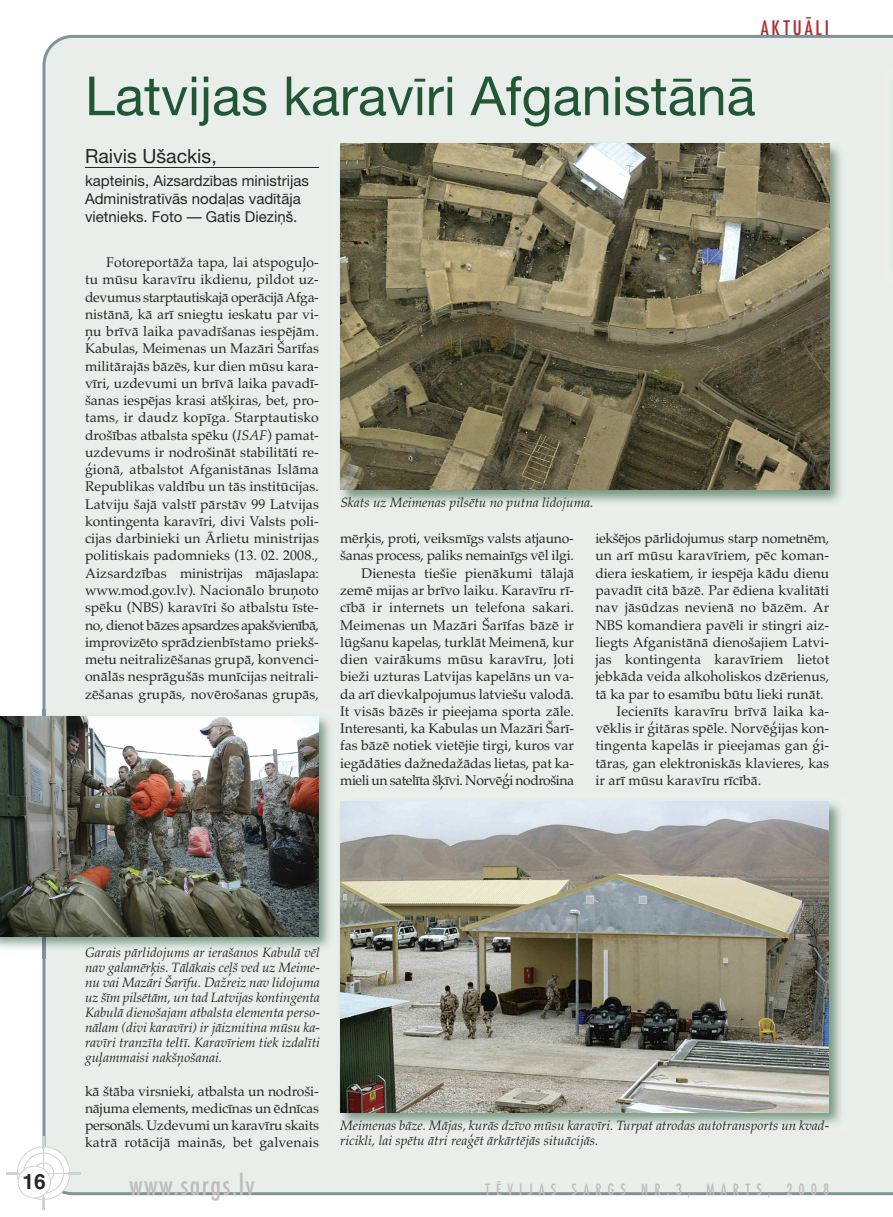
<style>
.page{position:relative;width:893px;height:1217px;background:#fff}
.page>*{position:absolute;margin:0;border:0;box-sizing:border-box;transform-origin:0 0}
.t1{font:54px "Helvetica Neue CE";color:#225736}
.t2{font:500 condensed 27px "Futura";letter-spacing:.05em;color:#bebebe}
.t3{font:700 21px "Helvetica";color:#272627}
.t4{font:19.5px "Helvetica Neue CE";color:#272627}
.t5{font:500 condensed 19.5px "Futura";letter-spacing:.15em;color:#ae2a30}
.t6{font:15px/18px "Helvetica Neue CE";color:#272627}
.t7{font:500 condensed 15px "Futura";letter-spacing:.4em;color:#bebebe}
.t8{font:13.95px/17.2px "Palatino";color:#272627;text-align:justify}
.t9{font:13.95px "Palatino";letter-spacing:-.025em;color:#272627}
.t10{font:italic 13.5px/15px "Palatino";color:#272627;text-align:justify}
.s1{font-style:italic}
</style>
<div class="page">
<div style="left:43px;top:35px;width:850px;height:1159px;background:#e9eeeb"></div>
<svg style="left:17px;top:1146px;width:53px;height:53px"></svg>
<div style="left:17px;top:1146px;width:53px;height:53px;border:1px solid #d1d2d4;border-radius:50%"></div>
<hr style="left:17px;top:1172px;width:54px;height:1px;background:#d1d2d4">
<svg style="left:7px;top:1171px;width:12px;height:2px"></svg>
<svg style="left:68px;top:1171px;width:13px;height:2px"></svg>
<hr style="left:43px;top:1145px;width:1px;height:53px;background:#d1d2d4">
<svg style="left:42px;top:1197px;width:3px;height:12px"></svg>
<svg style="left:42px;top:1135px;width:3px;height:12px"></svg>
<div style="left:23px;top:1152px;width:41px;height:40px;border:1px solid #d1d2d4;border-radius:50%"></div>
<div style="left:33px;top:1162px;width:21px;height:20px;border:1px solid #d1d2d4;border-radius:50%"></div>
<div style="left:18px;top:1165px;width:32px;height:32px;background:#fff;border-radius:50%"></div>
<div style="left:18px;top:1165px;width:33px;height:32px;border:1px solid #d1d2d4;border-radius:50%"></div>
<hr style="left:85px;top:167px;width:234px;height:1px;background:#272627">
<img style="left:0;top:709px;width:338px;height:249px">
<img style="left:0;top:716px;width:318px;height:220px">
<img style="left:334px;top:795px;width:514px;height:336px">
<img style="left:334px;top:795px;width:4px;height:163px">
<img style="left:340px;top:801px;width:489px;height:311px">
<img style="left:334px;top:137px;width:515px;height:372px">
<img style="left:341px;top:144px;width:488px;height:346px">
<div style="left:886px;top:70px;width:7px;height:216px;background:#e8eeea"></div>
<h3 class="t5" style="left:761px;top:17px;width:70px">AKTUĀLI</h3>
<h1 class="t1" style="left:85px;top:77px;width:672px">Latvijas karavīri Afganistānā</h1>
<h3 class="t4" style="left:85px;top:149px;width:133px">Raivis Ušackis,</h3>
<p class="t6" style="left:85px;top:173px;width:225px">kapteinis, Aizsardzības ministrijas<br>Administratīvās nodaļas vadītāja vietnieks. Foto — Gatis Dieziņš.</p>
<p class="t8" style="left:85px;top:253px;width:235px;text-indent:21px">Fotoreportāža tapa, lai atspoguļo&shy;tu mūsu karavīru ikdienu, pildot uz&shy;devumus starptautiskajā operācijā Afga&shy;nistānā, kā arī sniegtu ieskatu par vi&shy;ņu brīvā laika pavadīšanas iespējām.<br>Kabulas, Meimenas un Mazāri Šarīfas militārajās bāzēs, kur dien mūsu kara&shy;vīri, uzdevumi un brīvā laika pavadī&shy;šanas iespējas krasi atšķiras, bet, pro&shy;tams, ir daudz kopīga. Starptautisko drošības atbalsta spēku (<span class="s1">ISAF</span>) pamat&shy;uzdevums ir nodrošināt stabilitāti re&shy;ģionā, atbalstot Afganistānas Islāma Republikas valdību un tās institūcijas.<br>Latviju šajā valstī pārstāv 99 Latvijas kontingenta karavīri, divi Valsts poli&shy;cijas darbinieki un Ārlietu ministrijas politiskais padomnieks (13. 02. 2008., Aizsardzības ministrijas mājaslapa: www.mod.gov.lv). Nacionālo bruņoto spēku (NBS) karavīri šo atbalstu īste&shy;no, dienot bāzes apsardzes apakšvienībā, improvizēto sprādzienbīstamo priekš&shy;metu neitralizēšanas grupā, konvenci&shy;onālās nesprāgušās munīcijas neitrali&shy;zēšanas grupās, novērošanas grupās,</p>
<p class="t10" style="left:340px;top:494px;width:255px">Skats uz Meimenas pilsētu no putna lidojuma.</p>
<p class="t8" style="left:340px;top:529px;width:235px;text-align:right">mērķis, proti, veiksmīgs valsts atjauno&shy;šanas process, paliks nemainīgs vēl ilgi.<br>Dienesta tiešie pienākumi tālajā zemē mijas ar brīvo laiku. Karavīru rī&shy;cībā ir internets un telefona sakari.<br>Meimenas un Mazāri Šarīfas bāzē ir lūgšanu kapelas, turklāt Meimenā, kur dien vairākums mūsu karavīru, ļoti bieži uzturas Latvijas kapelāns un va&shy;da arī dievkalpojumus latviešu valodā.<br>It visās bāzēs ir pieejama sporta zāle.<br>Interesanti, ka Kabulas un Mazāri Šarī&shy;fas bāzē notiek vietējie tirgi, kuros var iegādāties dažnedažādas lietas, pat ka&shy;mieli un satelīta šķīvi. Norvēģi nodrošina</p>
<p class="t9" style="left:595px;top:530px;width:235px">iekšējos pārlidojumus starp nometnēm,</p>
<p class="t8" style="left:595px;top:547px;width:235px">un arī mūsu karavīriem, pēc koman-</p>
<p class="t8" style="left:595px;top:564px;width:235px">diera ieskatiem, ir iespēja kādu dienu</p>
<p class="t8" style="left:595px;top:581px;width:235px">pavadīt citā bāzē. Par ēdiena kvalitāti</p>
<p class="t8" style="left:595px;top:598px;width:235px">nav jāsūdzas nevienā no bāzēm. Ar</p>
<p class="t8" style="left:595px;top:616px;width:235px">NBS komandiera pavēli ir stingri aiz-</p>
<p class="t8" style="left:595px;top:633px;width:235px">liegts Afganistānā dienošajiem Latvi-</p>
<p class="t8" style="left:595px;top:650px;width:235px">jas kontingenta karavīriem lietot</p>
<p class="t8" style="left:595px;top:667px;width:235px">jebkāda veida alkoholiskos dzērienus,</p>
<p class="t8" style="left:595px;top:685px;width:230px">tā ka par to esamību būtu lieki runāt.</p>
<p class="t8" style="left:617px;top:702px;width:214px">Iecienīts karavīru brīvā laika ka-</p>
<p class="t8" style="left:595px;top:719px;width:235px">vēklis ir ģitāras spēle. Norvēģijas kon-</p>
<p class="t8" style="left:595px;top:736px;width:235px">tingenta kapelās ir pieejamas gan ģi-</p>
<p class="t8" style="left:595px;top:754px;width:235px">tāras, gan elektroniskās klavieres, kas</p>
<p class="t8" style="left:595px;top:771px;width:167px">ir arī mūsu karavīru rīcībā.</p>
<h3 class="t3" style="left:23px;top:1168px;width:25px">16</h3>
<p class="t10" style="left:85px;top:944px;width:236px">Garais pārlidojums ar ierašanos Kabulā vēl nav galamērķis. Tālākais ceļš ved uz Meime&shy;nu vai Mazāri Šarīfu. Dažreiz nav lidojuma uz šīm pilsētām, un tad Latvijas kontingenta Kabulā dienošajam atbalsta elementa perso&shy;nālam (divi karavīri) ir jāizmitina mūsu ka&shy;ravīri tranzīta teltī. Karavīriem tiek izdalīti guļammaisi nakšņošanai.</p>
<p class="t8" style="left:85px;top:1081px;width:235px">kā štāba virsnieki, atbalsta un nodroši&shy;nājuma elements, medicīnas un ēdnīcas personāls. Uzdevumi un karavīru skaits katrā rotācijā mainās, bet galvenais</p>
<p class="t10" style="left:340px;top:1117px;width:490px">Meimenas bāze. Mājas, kurās dzīvo mūsu karavīri. Turpat atrodas autotransports un kvad&shy;ricikli, lai spētu ātri reaģēt ārkārtējās situācijās.</p>
<h2 class="t2" style="left:129px;top:1169px;width:127px">www.sargs.lv</h2>
<p class="t7" style="left:485px;top:1180px;width:345px">TĒVIJAS SARGS NR.3, MARTS, 2008</p>
</div>
